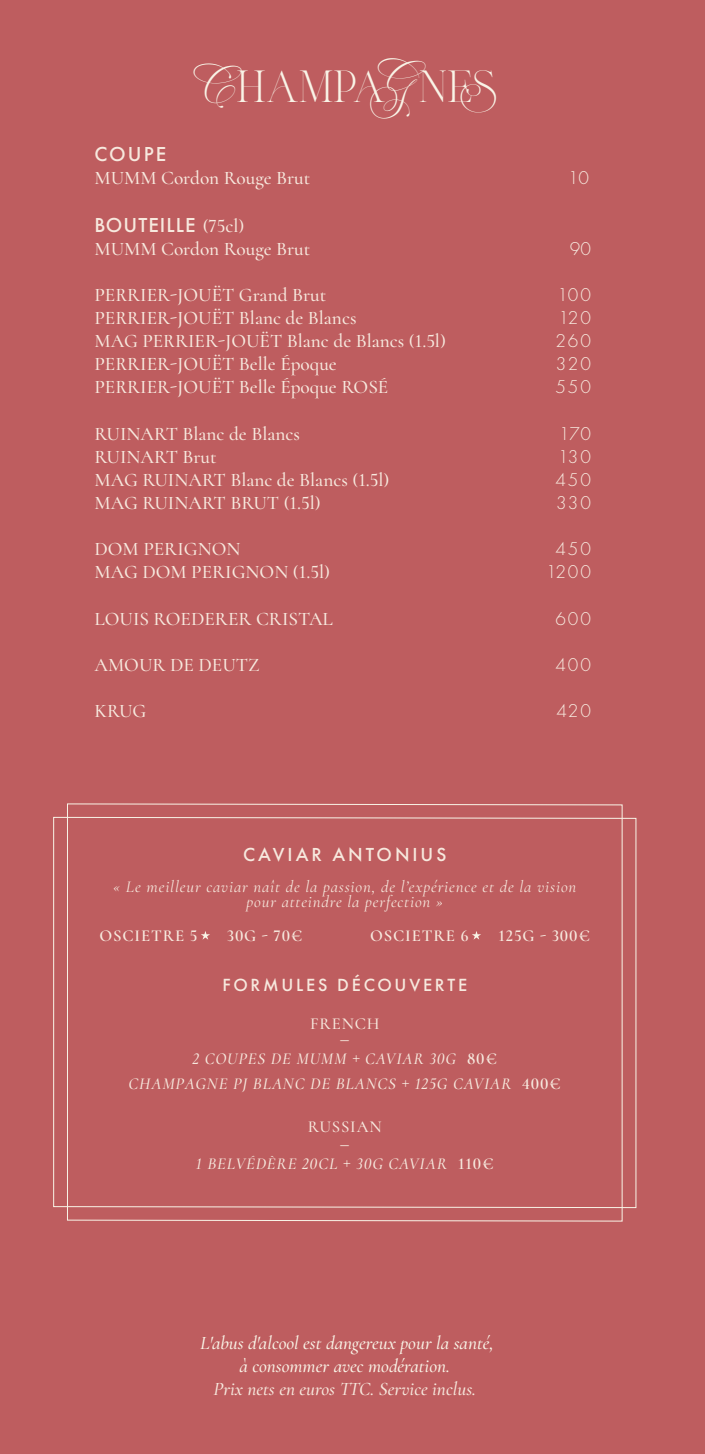
<style>
.page{position:relative;width:705px;height:1454px;background:#fff}
.page>*{position:absolute;margin:0;border:0;box-sizing:border-box;transform-origin:0 0}
.t1{font:42px "Beverly Hills Typeface";letter-spacing:-.01em;color:#f9f4e7}
.t2{font:500 21px "Futura PT";letter-spacing:.05em;color:#f7e9de}
.t3{font:500 19.6px "Futura PT";letter-spacing:.15em;color:#f7e9de}
.t4{font:500 19.25px "Cormorant";color:#f7e9de}
.t5{font:italic 500 19.25px/23.1px "Cormorant";color:#f9f4e7;text-align:center}
.t6{font:300 19.25px "Futura PT";letter-spacing:.1em;color:#f7e9de}
.t7{font:italic 500 19.25px "Cormorant";color:#f7e9de}
.t8{font:500 18.38px "Futura PT";letter-spacing:.15em;color:#f7e9de}
.t9{font:italic 500 16.8px/25.2px "Cormorant";letter-spacing:.05em;color:#f7e9de;text-align:center}
.t10{font:italic 16.8px/15.4px "Cormorant";letter-spacing:.05em;color:#f7e9de;text-align:center}
.t11{font:600 16.8px "Cormorant";letter-spacing:.05em;color:#f7e9de}
.t12{font:500 16.8px "Cormorant";letter-spacing:.05em;color:#f7e9de}
.t13{font:16.8px "Baskerville";color:#f7e9de}
.s1{font-family:"Cormorant";font-size:19.25px}
.s2{font-weight:600;font-style:normal}
</style>
<div class="page">
<div style="left:0;top:0;width:705px;height:1453px;background:#be5d5f"></div>
<svg style="left:67px;top:803px;width:556px;height:418px"></svg>
<svg style="left:53px;top:816px;width:583px;height:392px"></svg>
<svg style="left:471px;top:930px;width:10px;height:9px"></svg>
<svg style="left:201px;top:930px;width:9px;height:9px"></svg>
<h1 class="t1" style="left:193px;top:52px;width:306px">CHAMPAG NES</h1>
<p class="t2" style="left:94px;top:141px;width:73px">COUPE</p>
<p class="t4" style="left:94px;top:166px;width:217px">MUMM Cordon Rouge Brut</p>
<p class="t6" style="left:568px;top:167px;width:22px">10</p>
<p class="t2" style="left:94px;top:212px;width:151px">BOUTEILLE <span class="s1">(75cl)</span></p>
<p class="t4" style="left:94px;top:237px;width:217px">MUMM Cordon Rouge Brut</p>
<p class="t6" style="left:569px;top:237px;width:23px">90</p>
<p class="t4" style="left:94px;top:283px;width:233px">PERRIER-JOUËT Grand Brut</p>
<p class="t6" style="left:557px;top:284px;width:35px">100</p>
<p class="t4" style="left:94px;top:306px;width:263px">PERRIER-JOUËT Blanc de Blancs</p>
<p class="t6" style="left:558px;top:307px;width:34px">120</p>
<p class="t4" style="left:94px;top:329px;width:353px">MAG PERRIER-JOUËT Blanc de Blancs (1.5l)</p>
<p class="t6" style="left:555px;top:330px;width:37px">260</p>
<p class="t4" style="left:94px;top:352px;width:244px">PERRIER-JOUËT Belle Époque</p>
<p class="t6" style="left:556px;top:353px;width:37px">320</p>
<p class="t4" style="left:94px;top:375px;width:295px">PERRIER-JOUËT Belle Époque ROSÉ</p>
<p class="t6" style="left:555px;top:376px;width:37px">550</p>
<p class="t4" style="left:94px;top:422px;width:207px">RUINART Blanc de Blancs</p>
<p class="t6" style="left:559px;top:422px;width:33px">170</p>
<p class="t4" style="left:94px;top:445px;width:124px">RUINART Brut</p>
<p class="t6" style="left:558px;top:445px;width:34px">130</p>
<p class="t4" style="left:94px;top:468px;width:296px">MAG RUINART Blanc de Blancs (1.5l)</p>
<p class="t6" style="left:555px;top:468px;width:37px">450</p>
<p class="t4" style="left:94px;top:491px;width:228px">MAG RUINART BRUT (1.5l)</p>
<p class="t6" style="left:556px;top:491px;width:36px">330</p>
<p class="t4" style="left:94px;top:537px;width:147px">DOM PERIGNON</p>
<p class="t6" style="left:555px;top:538px;width:37px">450</p>
<p class="t4" style="left:94px;top:560px;width:237px">MAG DOM PERIGNON (1.5l)</p>
<p class="t6" style="left:546px;top:561px;width:46px">1200</p>
<p class="t4" style="left:94px;top:606px;width:240px">LOUIS ROEDERER CRISTAL</p>
<p class="t6" style="left:555px;top:607px;width:37px">600</p>
<p class="t4" style="left:94px;top:653px;width:167px">AMOUR DE DEUTZ</p>
<p class="t6" style="left:555px;top:653px;width:37px">400</p>
<p class="t4" style="left:94px;top:699px;width:53px">KRUG</p>
<p class="t6" style="left:556px;top:699px;width:36px">420</p>
<p class="t3" style="left:243px;top:843px;width:205px">CAVIAR ANTONIUS</p>
<p class="t10" style="left:113px;top:877px;width:464px">« Le meilleur caviar naît de la passion, de l’expérience et de la vision pour atteindre la perfection »</p>
<p class="t11" style="left:99px;top:925px;width:99px">OSCIETRE 5</p>
<p class="t11" style="left:227px;top:925px;width:77px">30G - 70€</p>
<p class="t11" style="left:370px;top:925px;width:100px">OSCIETRE 6</p>
<p class="t11" style="left:498px;top:925px;width:93px">125G - 300€</p>
<p class="t8" style="left:222px;top:974px;width:246px">FORMULES DÉCOUVERTE</p>
<p class="t12" style="left:310px;top:1013px;width:71px">FRENCH</p>
<p class="t13" style="left:340px;top:1022px;width:10px">_</p>
<p class="t9" style="left:129px;top:1044px;width:434px">2 COUPES DE MUMM + CAVIAR 30G <span class="s2">80€<br></span>CHAMPAGNE PJ BLANC DE BLANCS + 125G CAVIAR <span class="s2">400€</span></p>
<p class="t12" style="left:308px;top:1116px;width:75px">RUSSIAN</p>
<p class="t13" style="left:340px;top:1127px;width:10px">_</p>
<p class="t9" style="left:196px;top:1149px;width:299px">1 BELVÉDÈRE 20CL + 30G CAVIAR <span class="s2">110€</span></p>
<p class="t5" style="left:200px;top:1329px;width:295px">L'abus d'alcool est dangereux pour la santé, à consommer avec modération.</p>
<p class="t7" style="left:213px;top:1373px;width:264px">Prix nets en euros TTC. Service inclus.</p>
</div>
